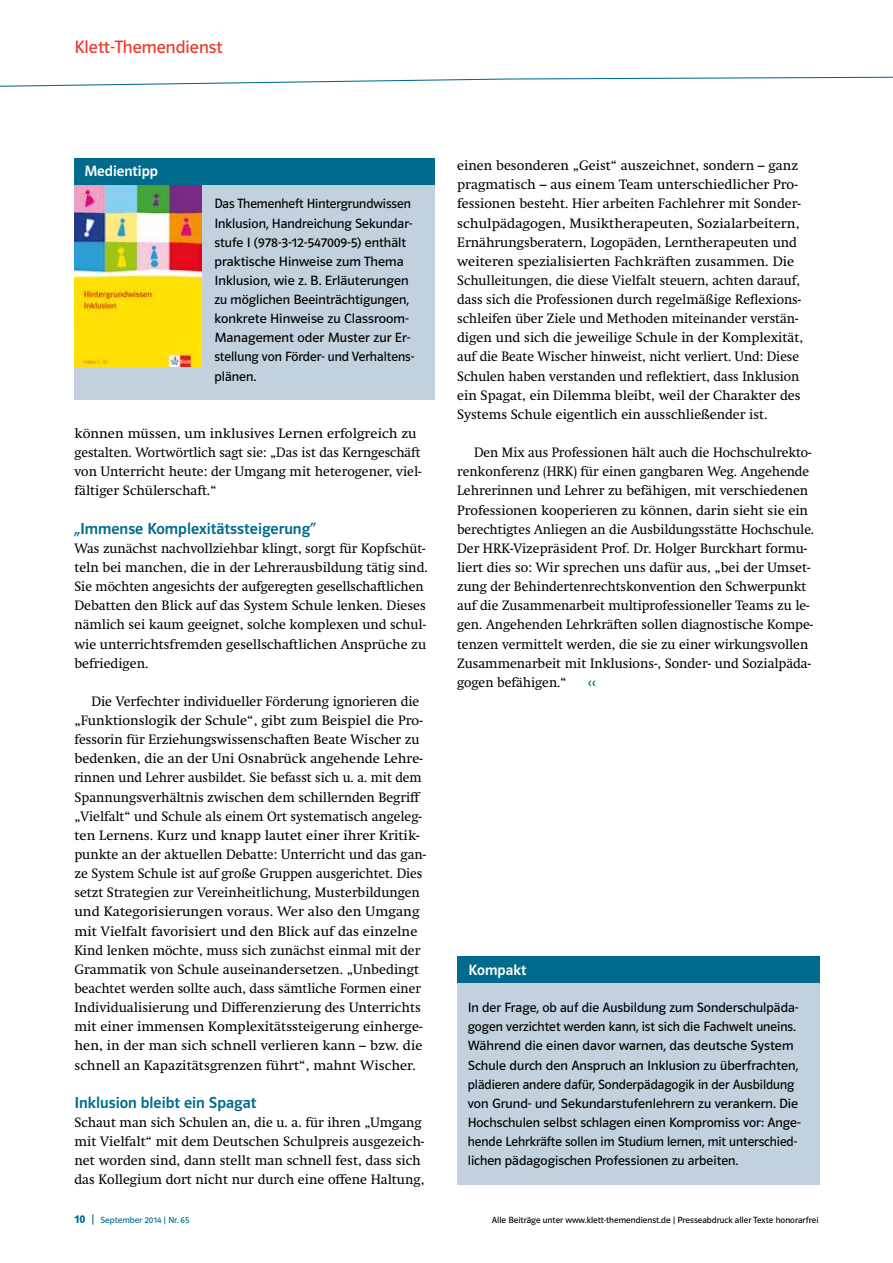
<style>
.page{position:relative;width:893px;height:1263px;background:#fff}
.page>*{position:absolute;margin:0;border:0;box-sizing:border-box;transform-origin:0 0}
.t1{font:18px "Polo ST11 K Buch";color:#ec372a}
.t2{font:16.5px "Polo 22 K Krftg";color:#006b8d}
.t3{font:15px "Polo ST11 K Krftg";color:#fff}
.t4{font:13.5px/19.2px "Klett Swift";color:#000}
.t5{font:13.5px/19.2px "Polo ST11 K Buch";color:#000}
.t6{font:800 13.5px "Klett Swift";color:#006b8d}
.t7{font:9px "Polo ST11 K Buch";color:#000}
.t8{font:9px "Polo ST11 K Buch";color:#006b8d}
.s1{font-family:"Polo ST11 K Hfett";font-size:12px}
.s2{font-size:12px}
</style>
<div class="page">
<svg style="left:0;top:76px;width:893px;height:11px"></svg>
<div style="left:457px;top:976px;width:362px;height:208px;background:#c2d1dd"></div>
<div style="left:457px;top:957px;width:362px;height:26px;background:#006b8d"></div>
<div style="left:74px;top:159px;width:361px;height:241px;background:#c2d1dd"></div>
<img style="left:74px;top:185px;width:128px;height:182px">
<div style="left:74px;top:159px;width:361px;height:26px;background:#006b8d"></div>
<h1 class="t1" style="left:74px;top:37px;width:150px">Klett-Themendienst</h1>
<p class="t3" style="left:84px;top:163px;width:75px">Medientipp</p>
<p class="t5" style="left:214px;top:194px;width:201px">Das Themenheft Hintergrundwissen<br>Inklusion, Handreichung Sekundar&shy;stufe I (978-3-12-547009-5) enthält praktische Hinweise zum Thema<br>Inklusion, wie z. B. Erläuterungen zu möglichen Beeinträchtigungen, konkrete Hinweise zu Classroom-<br>Management oder Muster zur Er&shy;stellung von Förder- und Verhaltens&shy;plänen.</p>
<p class="t4" style="left:74px;top:424px;width:349px">können müssen, um inklusives Lernen erfolgreich zu gestalten. Wortwörtlich sagt sie: „Das ist das Kerngeschäft von Unterricht heute: der Umgang mit heterogener, viel&shy;fältiger Schülerschaft.“</p>
<p class="t2" style="left:74px;top:520px;width:243px">„Immense Komplexitätssteigerung“</p>
<p class="t4" style="left:74px;top:539px;width:355px">Was zunächst nachvollziehbar klingt, sorgt für Kopfschüt&shy;teln bei manchen, die in der Lehrerausbildung tätig sind.<br>Sie möchten angesichts der aufgeregten gesellschaftlichen Debatten den Blick auf das System Schule lenken. Dieses nämlich sei kaum geeignet, solche komplexen und schul&shy;wie unterrichtsfremden gesellschaftlichen Ansprüche zu befriedigen.</p>
<p class="t4" style="left:74px;top:692px;width:353px;text-indent:17px">Die Verfechter individueller Förderung ignorieren die „Funktionslogik der Schule“, gibt zum Beispiel die Pro&shy;fessorin für Erziehungswissenschaften Beate Wischer zu bedenken, die an der Uni Osnabrück angehende Lehre&shy;rinnen und Lehrer ausbildet. Sie befasst sich u. a. mit dem Spannungsverhältnis zwischen dem schillernden Begriff „Vielfalt“ und Schule als einem Ort systematisch angeleg&shy;ten Lernens. Kurz und knapp lautet einer ihrer Kritik&shy;punkte an der aktuellen Debatte: Unterricht und das gan&shy;ze System Schule ist auf große Gruppen ausgerichtet. Dies setzt Strategien zur Vereinheitlichung, Musterbildungen und Kategorisierungen voraus. Wer also den Umgang mit Vielfalt favorisiert und den Blick auf das einzelne Kind lenken möchte, muss sich zunächst einmal mit der Grammatik von Schule auseinandersetzen. „Unbedingt beachtet werden sollte auch, dass sämtliche Formen einer Individualisierung und Differenzierung des Unterrichts mit einer immensen Komplexitätssteigerung einherge&shy;hen, in der man sich schnell verlieren kann – bzw. die schnell an Kapazitätsgrenzen führt“, mahnt Wischer.</p>
<p class="t2" style="left:74px;top:1094px;width:184px">Inklusion bleibt ein Spagat</p>
<p class="t4" style="left:74px;top:1113px;width:352px">Schaut man sich Schulen an, die u. a. für ihren „Umgang mit Vielfalt“ mit dem Deutschen Schulpreis ausgezeich&shy;net worden sind, dann stellt man schnell fest, dass sich das Kollegium dort nicht nur durch eine offene Haltung,</p>
<p class="t4" style="left:457px;top:156px;width:348px">einen besonderen „Geist“ auszeichnet, sondern – ganz pragmatisch – aus einem Team unterschiedlicher Pro&shy;fessionen besteht. Hier arbeiten Fachlehrer mit Sonder&shy;schulpädagogen, Musiktherapeuten, Sozialarbeitern, Ernährungsberatern, Logopäden, Lerntherapeuten und weiteren spezialisierten Fachkräften zusammen. Die Schulleitungen, die diese Vielfalt steuern, achten darauf, dass sich die Professionen durch regelmäßige Reflexions&shy;schleifen über Ziele und Methoden miteinander verstän&shy;digen und sich die jeweilige Schule in der Komplexität, auf die Beate Wischer hinweist, nicht verliert. Und: Diese Schulen haben verstanden und reflektiert, dass Inklusion ein Spagat, ein Dilemma bleibt, weil der Charakter des Systems Schule eigentlich ein ausschließender ist.</p>
<p class="t4" style="left:457px;top:443px;width:359px;text-indent:17px">Den Mix aus Professionen hält auch die Hochschulrekto&shy;renkonferenz (HRK) für einen gangbaren Weg. Angehende Lehrerinnen und Lehrer zu befähigen, mit verschiedenen Professionen kooperieren zu können, darin sieht sie ein berechtigtes Anliegen an die Ausbildungsstätte Hochschule.<br>Der HRK-Vizepräsident Prof. Dr. Holger Burckhart formu&shy;liert dies so: Wir sprechen uns dafür aus, „bei der Umset&shy;zung der Behindertenrechtskonvention den Schwerpunkt auf die Zusammenarbeit multiprofessioneller Teams zu le&shy;gen. Angehenden Lehrkräften sollen diagnostische Kompe&shy;tenzen vermittelt werden, die sie zu einer wirkungsvollen Zusammenarbeit mit Inklusions-, Sonder- und Sozialpäda&shy;gogen befähigen.“</p>
<p class="t6" style="left:588px;top:674px;width:9px">‹‹</p>
<p class="t3" style="left:469px;top:962px;width:59px">Kompakt</p>
<p class="t5" style="left:468px;top:998px;width:334px">In der Frage, ob auf die Ausbildung zum Sonderschulpäda&shy;gogen verzichtet werden kann, ist sich die Fachwelt uneins.<br>Während die einen davor warnen, das deutsche System Schule durch den Anspruch an Inklusion zu überfrachten, plädieren andere dafür, Sonderpädagogik in der Ausbildung von Grund- und Sekundarstufenlehrern zu verankern. Die Hochschulen selbst schlagen einen Kompromiss vor: Ange&shy;hende Lehrkräfte sollen im Studium lernen, mit unterschied&shy;lichen pädagogischen Professionen zu arbeiten.</p>
<p class="t8" style="left:74px;top:1215px;width:116px"><span class="s1">10</span> <span class="s2">|</span> September 2014 | Nr. 65</p>
<p class="t7" style="left:492px;top:1215px;width:328px">Alle Beiträge unter www.klett-themendienst.de | Presseabdruck aller Texte honorarfrei</p>
</div>
